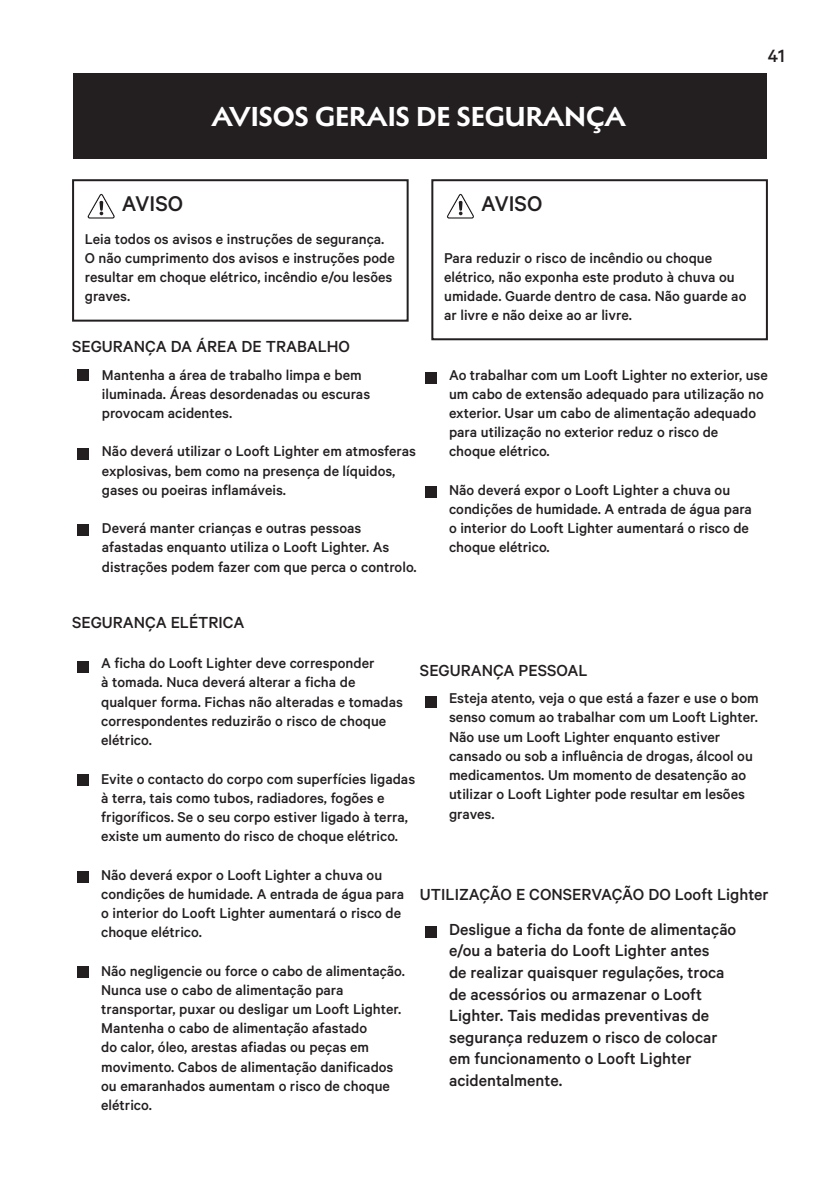
<style>
.page{position:relative;width:840px;height:1191px;background:#fff}
.page>*{position:absolute;margin:0;border:0;box-sizing:border-box;transform-origin:0 0}
.t1{font:700 28px "Melanzane";color:#fff}
.t2{font:500 24px "Calibre";color:#231f20}
.t3{font:500 20px "Calibre";color:#231f20}
.t4{font:500 18px/21.6px "Calibre";color:#231f20}
.t5{font:500 16px/19.2px "Calibre";color:#231f20}
</style>
<div class="page">
<div style="left:73px;top:73px;width:693px;height:85px;background:#231f20"></div>
<div style="left:72px;top:179px;width:336px;height:143px;border:2px solid #231f20"></div>
<div style="left:431px;top:179px;width:336px;height:161px;border:2px solid #231f20"></div>
<svg style="left:88px;top:194px;width:27px;height:24px"></svg>
<svg style="left:447px;top:194px;width:26px;height:24px"></svg>
<div style="left:78px;top:369px;width:11px;height:11px;background:#231f20"></div>
<div style="left:78px;top:448px;width:11px;height:12px;background:#231f20"></div>
<div style="left:78px;top:524px;width:11px;height:11px;background:#231f20"></div>
<div style="left:78px;top:661px;width:11px;height:11px;background:#231f20"></div>
<div style="left:425px;top:372px;width:11px;height:11px;background:#231f20"></div>
<div style="left:425px;top:696px;width:11px;height:11px;background:#231f20"></div>
<div style="left:425px;top:926px;width:11px;height:11px;background:#231f20"></div>
<div style="left:78px;top:774px;width:11px;height:11px;background:#231f20"></div>
<div style="left:425px;top:486px;width:11px;height:11px;background:#231f20"></div>
<div style="left:78px;top:871px;width:11px;height:11px;background:#231f20"></div>
<div style="left:78px;top:966px;width:11px;height:11px;background:#231f20"></div>
<p class="t1" style="left:211px;top:94px;width:415px">AVISOS GERAIS DE SEGURANÇA</p>
<p class="t3" style="left:767px;top:44px;width:18px">41</p>
<p class="t2" style="left:122px;top:190px;width:63px">AVISO</p>
<p class="t2" style="left:480px;top:190px;width:63px">AVISO</p>
<p class="t5" style="left:85px;top:228px;width:311px">Leia todos os avisos e instruções de segurança.<br>O não cumprimento dos avisos e instruções pode resultar em choque elétrico, incêndio e/ou lesões graves.</p>
<p class="t5" style="left:444px;top:248px;width:303px">Para reduzir o risco de incêndio ou choque elétrico, não exponha este produto à chuva ou umidade. Guarde dentro de casa. Não guarde ao ar livre e não deixe ao ar livre.</p>
<p class="t4" style="left:72px;top:335px;width:279px">SEGURANÇA DA ÁREA DE TRABALHO</p>
<p class="t5" style="left:102px;top:364px;width:270px">Mantenha a área de trabalho limpa e bem iluminada. Áreas desordenadas ou escuras provocam acidentes.</p>
<p class="t5" style="left:102px;top:441px;width:315px">Não deverá utilizar o Looft Lighter em atmosferas explosivas, bem como na presença de líquidos, gases ou poeiras inflamáveis.</p>
<p class="t5" style="left:102px;top:518px;width:316px">Deverá manter crianças e outras pessoas afastadas enquanto utiliza o Looft Lighter. As distrações podem fazer com que perca o controlo.</p>
<p class="t4" style="left:72px;top:611px;width:174px">SEGURANÇA ELÉTRICA</p>
<p class="t5" style="left:449px;top:364px;width:320px">Ao trabalhar com um Looft Lighter no exterior, use um cabo de extensão adequado para utilização no exterior. Usar um cabo de alimentação adequado para utilização no exterior reduz o risco de choque elétrico.</p>
<p class="t5" style="left:449px;top:480px;width:304px">Não deverá expor o Looft Lighter a chuva ou condições de humidade. A entrada de água para o interior do Looft Lighter aumentará o risco de choque elétrico.</p>
<p class="t5" style="left:101px;top:653px;width:303px">A ficha do Looft Lighter deve corresponder<br>à tomada. Nuca deverá alterar a ficha de qualquer forma. Fichas não alteradas e tomadas correspondentes reduzirão o risco de choque elétrico.</p>
<p class="t5" style="left:101px;top:768px;width:315px">Evite o contacto do corpo com superfícies ligadas à terra, tais como tubos, radiadores, fogões e frigoríficos. Se o seu corpo estiver ligado à terra, existe um aumento do risco de choque elétrico.</p>
<p class="t5" style="left:101px;top:864px;width:304px">Não deverá expor o Looft Lighter a chuva ou condições de humidade. A entrada de água para o interior do Looft Lighter aumentará o risco de choque elétrico.</p>
<p class="t5" style="left:101px;top:960px;width:305px">Não negligencie ou force o cabo de alimentação.<br>Nunca use o cabo de alimentação para transportar, puxar ou desligar um Looft Lighter.<br>Mantenha o cabo de alimentação afastado<br>do calor, óleo, arestas afiadas ou peças em movimento. Cabos de alimentação danificados ou emaranhados aumentam o risco de choque elétrico.</p>
<p class="t4" style="left:420px;top:659px;width:169px">SEGURANÇA PESSOAL</p>
<p class="t5" style="left:449px;top:688px;width:311px">Esteja atento, veja o que está a fazer e use o bom senso comum ao trabalhar com um Looft Lighter.<br>Não use um Looft Lighter enquanto estiver cansado ou sob a influência de drogas, álcool ou medicamentos. Um momento de desatenção ao utilizar o Looft Lighter pode resultar em lesões graves.</p>
<p class="t4" style="left:420px;top:883px;width:350px">UTILIZAÇÃO E CONSERVAÇÃO DO Looft Lighter</p>
<p class="t4" style="left:449px;top:918px;width:288px">Desligue a ficha da fonte de alimentação e/ou a bateria do Looft Lighter antes<br>de realizar quaisquer regulações, troca de acessórios ou armazenar o Looft Lighter. Tais medidas preventivas de segurança reduzem o risco de colocar em funcionamento o Looft Lighter acidentalmente.</p>
</div>
